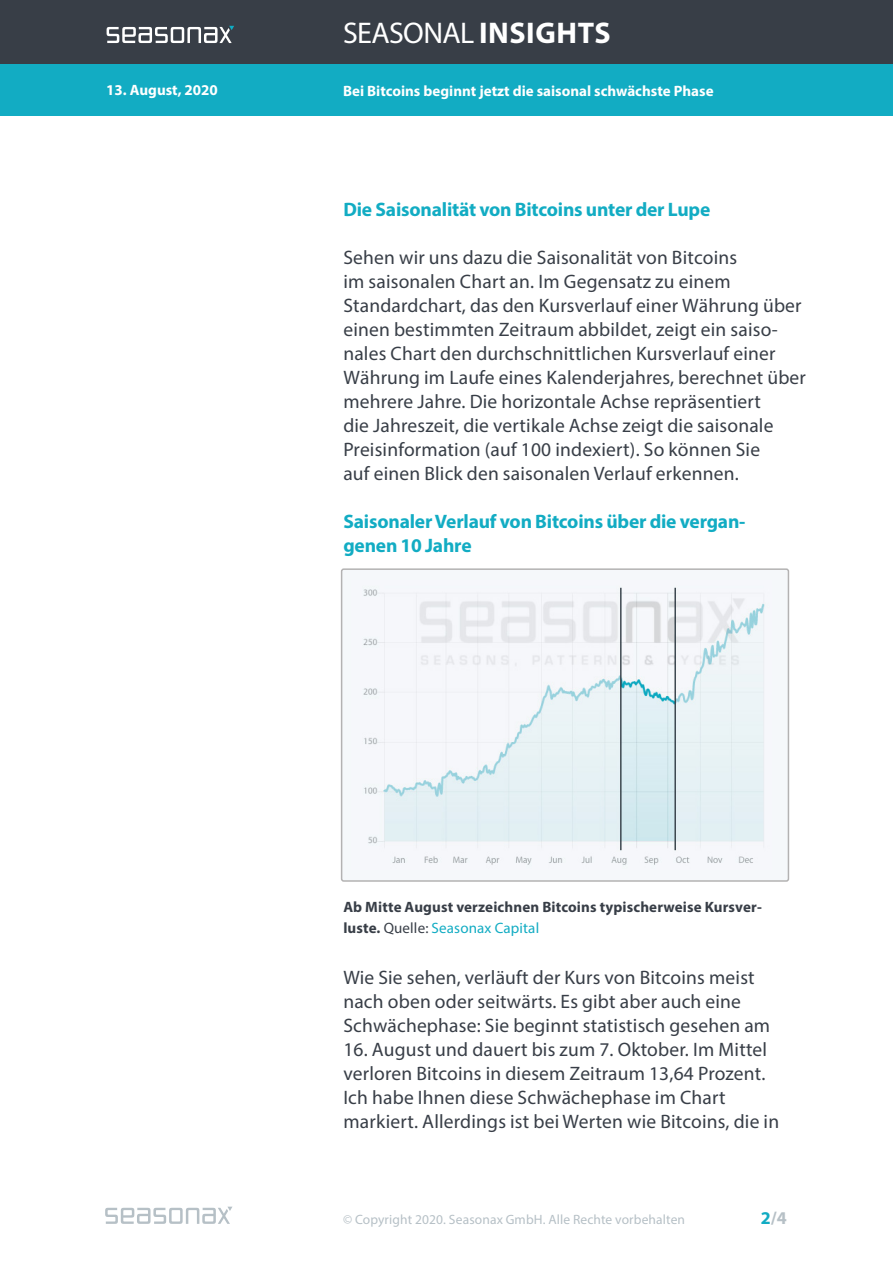
<style>
.page{position:relative;width:893px;height:1263px;background:#fff}
.page>*{position:absolute;margin:0;border:0;box-sizing:border-box;transform-origin:0 0}
.t1{font:30px "Myriad Pro";letter-spacing:-.02em;color:#fff}
.t2{font:19.5px/24px "Myriad Pro";letter-spacing:.01em;color:#383e47}
.t3{font:700 19.5px/24px "Myriad Pro";letter-spacing:-.01em;color:#12acc3}
.t4{font:700 18px "Myriad Pro";color:#b6c0c6}
.t5{font:700 15px/21px "Myriad Pro";letter-spacing:.01em;color:#383e47}
.t6{font:700 15px "Myriad Pro";color:#fff}
.t7{font:13.5px "Myriad Pro";letter-spacing:.01em;color:#b6c0c6}
.s1{font-weight:700}
.s2{font-weight:400}
.s3{font-weight:400;color:#12acc3}
.s4{color:#12acc3}
</style>
<div class="page">
<svg style="left:105px;top:1206px;width:127px;height:18px"></svg>
<div style="left:0;top:0;width:893px;height:116px;background:#12acc3"></div>
<div style="left:342px;top:569px;width:446px;height:312px;background:#f5f8fa;border-radius:2px"></div>
<img style="left:363px;top:587px;width:402px;height:278px">
<div style="left:341px;top:568px;width:448px;height:314px;border:2px solid #b3b2b2;border-radius:2px"></div>
<div style="left:0;top:0;width:893px;height:64px;background:#383e47"></div>
<svg style="left:107px;top:26px;width:127px;height:17px"></svg>
<p class="t6" style="left:106px;top:81px;width:113px">13. August, 2020</p>
<h1 class="t1" style="left:343px;top:15px;width:269px">SEASONAL <span class="s1">INSIGHTS</span></h1>
<p class="t6" style="left:343px;top:81px;width:372px">Bei Bitcoins beginnt jetzt die saisonal schwächste Phase</p>
<p class="t3" style="left:343px;top:197px;width:368px">Die Saisonalität von Bitcoins unter der Lupe</p>
<p class="t2" style="left:343px;top:245px;width:464px">Sehen wir uns dazu die Saisonalität von Bitcoins<br>im saisonalen Chart an. Im Gegensatz zu einem Standardchart, das den Kursverlauf einer Währung über einen bestimmten Zeitraum abbildet, zeigt ein saiso&shy;nales Chart den durchschnittlichen Kursverlauf einer Währung im Laufe eines Kalenderjahres, berechnet über mehrere Jahre. Die horizontale Achse repräsentiert<br>die Jahreszeit, die vertikale Achse zeigt die saisonale Preisinformation (auf 100 indexiert). So können Sie<br>auf einen Blick den saisonalen Verlauf erkennen.</p>
<p class="t3" style="left:343px;top:509px;width:404px">Saisonaler Verlauf von Bitcoins über die vergan&shy;genen 10 Jahre</p>
<p class="t5" style="left:343px;top:896px;width:420px">Ab Mitte August verzeichnen Bitcoins typischerweise Kursver&shy;luste. <span class="s2">Quelle:</span> <span class="s3">Seasonax Capital</span></p>
<p class="t2" style="left:343px;top:965px;width:428px">Wie Sie sehen, verläuft der Kurs von Bitcoins meist nach oben oder seitwärts. Es gibt aber auch eine<br>Schwächephase: Sie beginnt statistisch gesehen am</p>
<p class="t2" style="left:343px;top:1037px;width:437px">16. August und dauert bis zum 7. Oktober. Im Mittel verloren Bitcoins in diesem Zeitraum 13,64 Prozent.<br>Ich habe Ihnen diese Schwächephase im Chart markiert. Allerdings ist bei Werten wie Bitcoins, die in</p>
<p class="t7" style="left:343px;top:1211px;width:344px">© Copyright 2020. Seasonax GmbH. Alle Rechte vorbehalten</p>
<p class="t4" style="left:761px;top:1206px;width:27px"><span class="s4">2</span>/4</p>
</div>
